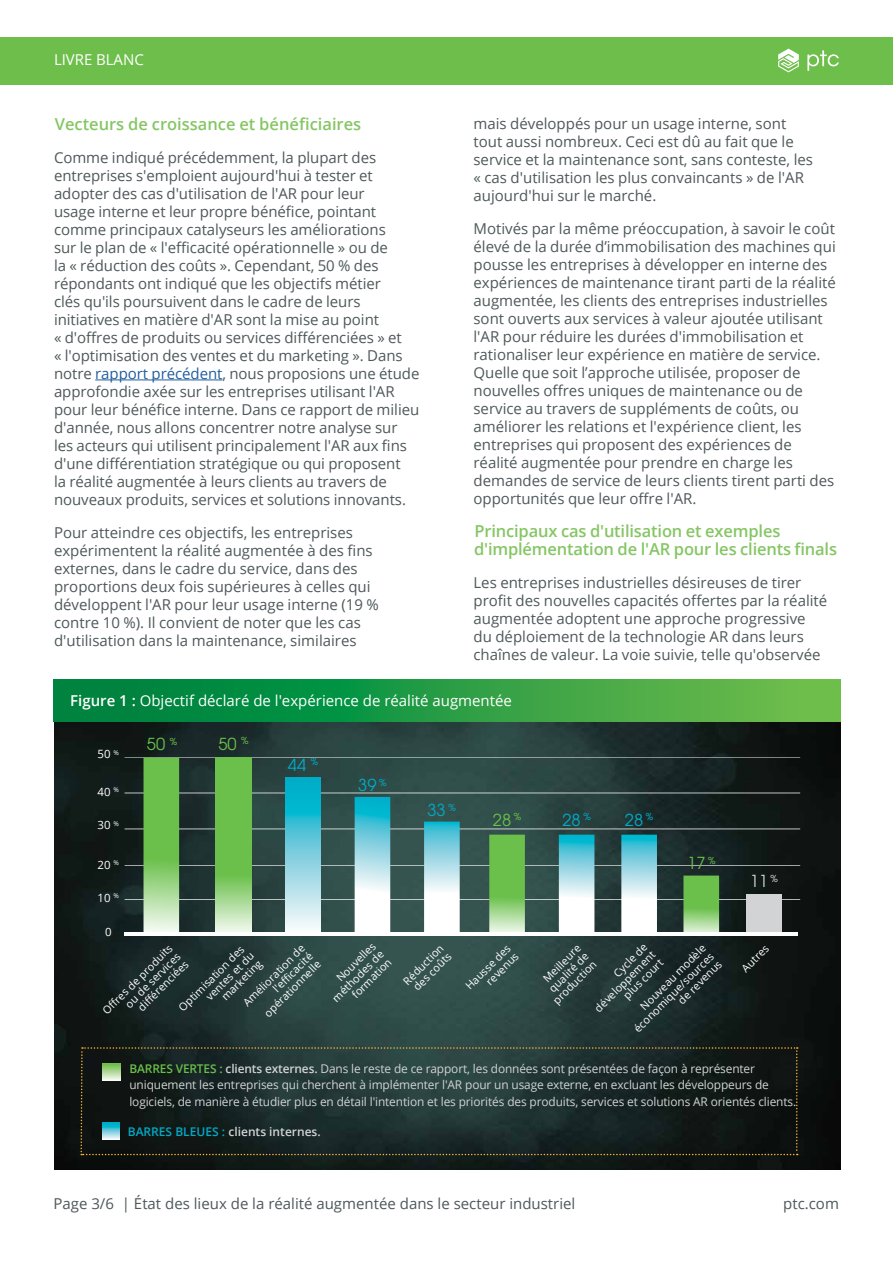
<style>
.page{position:relative;width:893px;height:1263px;background:#fff}
.page>*{position:absolute;margin:0;border:0;box-sizing:border-box;transform-origin:0 0}
.t1{font:600 16.5px/18px "Open Sans";letter-spacing:-.01em;color:#85c664}
.t2{font:16.5px "Te X Gyre Adventor";color:#00abc7}
.t3{font:16.5px "Te X Gyre Adventor";color:#6abf4b}
.t4{font:16.5px "Te X Gyre Adventor";color:#d1d3d4}
.t5{font:15px/18px "Open Sans";color:#4e585a}
.t6{font:15px "Open Sans";color:#fff}
.t7{font:12px/16.5px "Open Sans";letter-spacing:-.01em;color:#d1d3d4}
.t8{font:600 12px "Open Sans";color:#d1d3d4}
.t9{font:11.4px "Open Sans";color:#fff}
.t10{font:10.8px/11.2px "Open Sans";color:#fff;text-align:right}
.s1{font-weight:600}
.s2{color:#215e9e}
.s3{font-weight:600;color:#6abf4b}
.s4{color:#00abc7}
</style>
<div class="page">
<div style="left:0;top:37px;width:893px;height:48px;background:#6ebe4b"></div>
<svg style="left:778px;top:49px;width:21px;height:23px"></svg>
<svg style="left:807px;top:50px;width:32px;height:21px"></svg>
<img style="left:54px;top:721px;width:786px;height:449px">
<hr style="left:125px;top:793px;width:675px;height:1px;background:#fff">
<hr style="left:125px;top:758px;width:675px;height:1px;background:#fff">
<hr style="left:125px;top:829px;width:675px;height:1px;background:#fff">
<hr style="left:125px;top:865px;width:675px;height:1px;background:#fff">
<hr style="left:125px;top:899px;width:675px;height:1px;background:#fff">
<svg style="left:144px;top:757px;width:35px;height:175px;background:#87cc6e"></svg>
<svg style="left:216px;top:757px;width:35px;height:175px;background:#80c965"></svg>
<svg style="left:285px;top:777px;width:36px;height:155px;background:#73cfdf"></svg>
<svg style="left:355px;top:797px;width:35px;height:135px"></svg>
<svg style="left:424px;top:822px;width:36px;height:110px"></svg>
<svg style="left:489px;top:835px;width:36px;height:97px;background:#81c867"></svg>
<svg style="left:683px;top:875px;width:36px;height:57px;background:#81c667"></svg>
<div style="left:746px;top:894px;width:35px;height:40px;background:#d1d3d4"></div>
<svg style="left:559px;top:835px;width:35px;height:97px"></svg>
<svg style="left:621px;top:835px;width:36px;height:97px"></svg>
<hr style="left:125px;top:932px;width:673px;height:4px;background:#fff">
<hr style="left:95px;top:380px;width:127px;height:1px;background:#215e9e">
<svg style="left:53px;top:679px;width:787px;height:42px;background:#2b9d44"></svg>
<svg style="left:80px;top:1047px;width:718px;height:108px;background:#1c2a27"></svg>
<p class="t6" style="left:54px;top:50px;width:91px">LIVRE BLANC</p>
<p class="t5" style="left:473px;top:114px;width:341px">mais développés pour un usage interne, sont tout aussi nombreux. Ceci est dû au fait que le service et la maintenance sont, sans conteste, les « cas d'utilisation les plus convaincants » de l'AR aujourd'hui sur le marché.</p>
<p class="t5" style="left:473px;top:219px;width:364px">Motivés par la même préoccupation, à savoir le coût élevé de la durée d’immobilisation des machines qui pousse les entreprises à développer en interne des expériences de maintenance tirant parti de la réalité augmentée, les clients des entreprises industrielles sont ouverts aux services à valeur ajoutée utilisant l'AR pour réduire les durées d'immobilisation et rationaliser leur expérience en matière de service.<br>Quelle que soit l’approche utilisée, proposer de nouvelles offres uniques de maintenance ou de service au travers de suppléments de coûts, ou améliorer les relations et l'expérience client, les entreprises qui proposent des expériences de réalité augmentée pour prendre en charge les demandes de service de leurs clients tirent parti des opportunités que leur offre l'AR.</p>
<p class="t1" style="left:474px;top:521px;width:365px">Principaux cas d'utilisation et exemples d'implémentation de l'AR pour les clients finals</p>
<p class="t5" style="left:473px;top:573px;width:355px">Les entreprises industrielles désireuses de tirer profit des nouvelles capacités offertes par la réalité augmentée adoptent une approche progressive du déploiement de la technologie AR dans leurs chaînes de valeur. La voie suivie, telle qu'observée</p>
<p class="t6" style="left:70px;top:691px;width:443px"><span class="s1">Figure 1 :</span> Objectif déclaré de l'expérience de réalité augmentée</p>
<p class="t1" style="left:55px;top:114px;width:308px">Vecteurs de croissance et bénéficiaires</p>
<p class="t5" style="left:54px;top:148px;width:367px">Comme indiqué précédemment, la plupart des entreprises s'emploient aujourd'hui à tester et adopter des cas d'utilisation de l'AR pour leur<br>usage interne et leur propre bénéfice, pointant comme principaux catalyseurs les améliorations<br>sur le plan de « l'efficacité opérationnelle » ou de<br>la « réduction des coûts ». Cependant, 50 % des répondants ont indiqué que les objectifs métier<br>clés qu'ils poursuivent dans le cadre de leurs initiatives en matière d'AR sont la mise au point<br>« d'offres de produits ou services différenciées » et<br>« l'optimisation des ventes et du marketing ». Dans notre <span class="s2">rapport précédent</span>, nous proposions une étude approfondie axée sur les entreprises utilisant l'AR pour leur bénéfice interne. Dans ce rapport de milieu d'année, nous allons concentrer notre analyse sur les acteurs qui utilisent principalement l'AR aux fins d'une différentiation stratégique ou qui proposent<br>la réalité augmentée à leurs clients au travers de nouveaux produits, services et solutions innovants.</p>
<p class="t5" style="left:54px;top:523px;width:326px">Pour atteindre ces objectifs, les entreprises expérimentent la réalité augmentée à des fins externes, dans le cadre du service, dans des proportions deux fois supérieures à celles qui développent l'AR pour leur usage interne (19 % contre 10 %). Il convient de noter que les cas d'utilisation dans la maintenance, similaires</p>
<p class="t9" style="left:98px;top:746px;width:23px">50 <sup>%</sup></p>
<p class="t9" style="left:98px;top:784px;width:23px">40 <sup>%</sup></p>
<p class="t9" style="left:98px;top:817px;width:23px">30 <sup>%</sup></p>
<p class="t9" style="left:98px;top:857px;width:23px">20 <sup>%</sup></p>
<p class="t9" style="left:98px;top:890px;width:23px">10 <sup>%</sup></p>
<p class="t9" style="left:105px;top:923px;width:8px">0</p>
<p class="t3" style="left:147px;top:731px;width:32px">50 <sup>%</sup></p>
<p class="t3" style="left:218px;top:731px;width:32px">50 <sup>%</sup></p>
<p class="t2" style="left:288px;top:752px;width:32px">44 <sup>%</sup></p>
<p class="t2" style="left:358px;top:772px;width:30px">39 <sup>%</sup></p>
<p class="t2" style="left:427px;top:797px;width:30px">33 <sup>%</sup></p>
<p class="t3" style="left:493px;top:807px;width:30px">28 <sup>%</sup></p>
<p class="t2" style="left:562px;top:807px;width:30px">28 <sup>%</sup></p>
<p class="t2" style="left:625px;top:807px;width:30px">28 <sup>%</sup></p>
<p class="t3" style="left:687px;top:850px;width:30px">17 <sup>%</sup></p>
<p class="t4" style="left:750px;top:868px;width:30px">11 <sup>%</sup></p>
<p class="t10" style="left:241px;top:1000px;width:83px;rotate:-45deg">Amélioration de l'effi cacité opérationnelle</p>
<p class="t10" style="left:322px;top:988px;width:69px;rotate:-45deg">Nouvelles méthodes de formation</p>
<p class="t10" style="left:401px;top:978px;width:53px;text-align:left;rotate:-45deg">Réduction des coûts</p>
<p class="t10" style="left:739px;top:966px;width:35px;rotate:-45deg">Autres</p>
<p class="t10" style="left:584px;top:998px;width:82px;rotate:-45deg">Cycle de développement plus court</p>
<p class="t10" style="left:100px;top:1008px;width:95px;rotate:-45deg">Off res de produits ou de services<br>diff érenciées</p>
<p class="t10" style="left:463px;top:983px;width:60px;rotate:-45deg">Hausse des revenus</p>
<p class="t10" style="left:535px;top:982px;width:58px;rotate:-45deg">Meilleure qualité de production</p>
<p class="t10" style="left:624px;top:1018px;width:109px;rotate:-45deg">Nouveau modèle économique/sources de revenus</p>
<p class="t10" style="left:176px;top:1005px;width:92px;rotate:-45deg">Optimisation des ventes et du marketing</p>
<p class="t7" style="left:129px;top:1060px;width:668px"><span class="s3">BARRES VERTES :</span> <span class="s1">clients externes.</span> Dans le reste de ce rapport, les données sont présentées de façon à représenter uniquement les entreprises qui cherchent à implémenter l'AR pour un usage externe, en excluant les développeurs de logiciels, de manière à étudier plus en détail l'intention et les priorités des produits, services et solutions AR orientés clients.</p>
<p class="t8" style="left:128px;top:1123px;width:194px"><span class="s4">BARRES BLEUES :</span> clients internes.</p>
<p class="t5" style="left:53px;top:1194px;width:523px">Page 3/6 | État des lieux de la réalité augmentée dans le secteur industriel</p>
<p class="t5" style="left:783px;top:1194px;width:57px">ptc.com</p>
</div>
